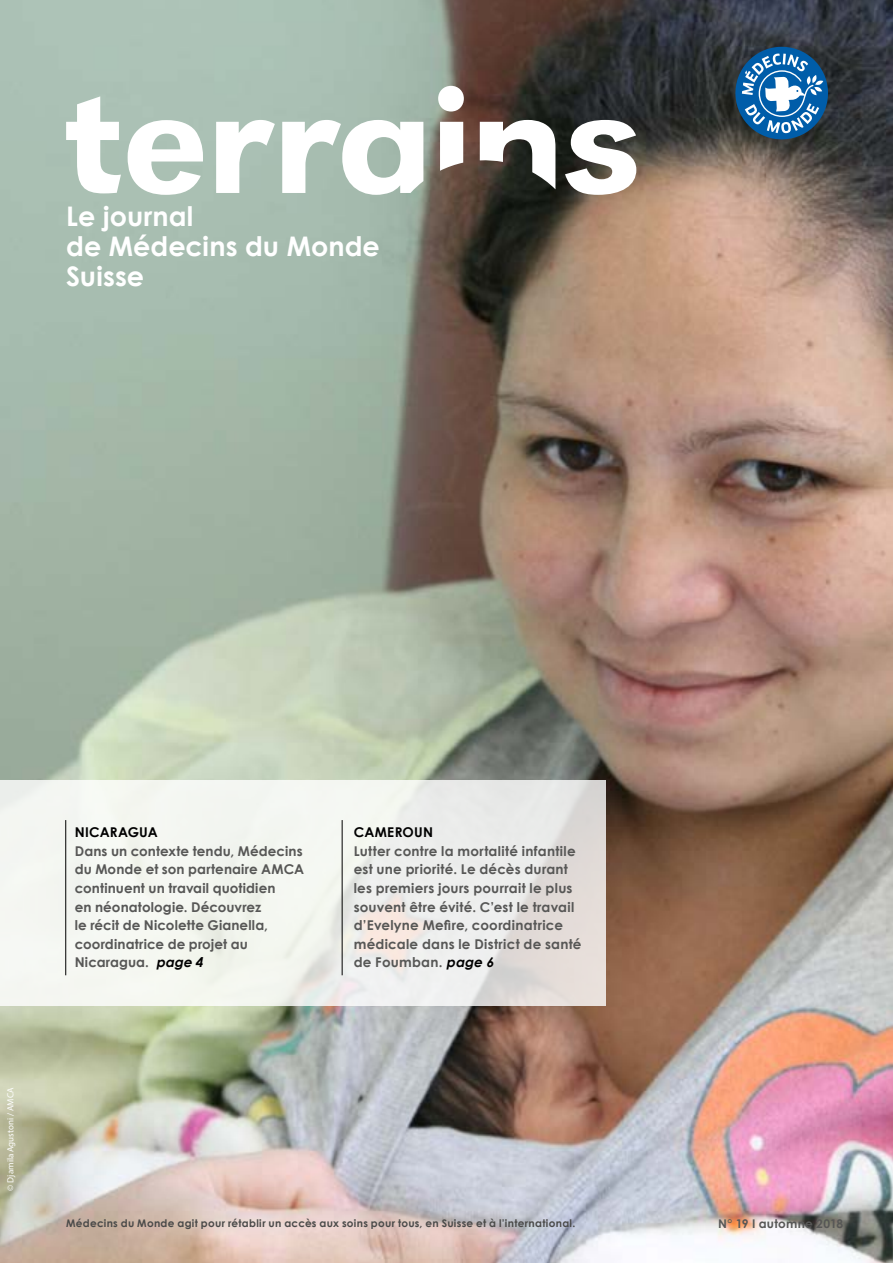
<style>
.page{position:relative;width:893px;height:1263px;background:#fff}
.page>*{position:absolute;margin:0;border:0;box-sizing:border-box;transform-origin:0 0}
.t1{font:700 27px/30px "Century Gothic";color:#fff}
.t2{font:700 13.5px/18.6px "Century Gothic";letter-spacing:.015em;color:#575756}
.t3{font:700 13.5px "Century Gothic";letter-spacing:.015em;color:#000}
.t4{font:700 12px "Century Gothic";letter-spacing:.02em;color:#575756}
.t5{font:700 10.5px "Century Gothic";letter-spacing:.025em;color:#4a4a49}
.t6{font:9px "Myriad Pro";color:#fff}
.s1{font-style:italic;color:#000}
</style>
<div class="page">
<img style="left:0;top:0;width:893px;height:1263px">
<svg style="left:0;top:780px;width:606px;height:226px;fill:#f2f5ef"></svg>
<svg style="left:66px;top:86px;width:570px;height:109px"></svg>
<hr style="left:65px;top:820px;width:1px;height:155px;background:#000">
<hr style="left:342px;top:820px;width:1px;height:155px;background:#000">
<svg style="left:734px;top:45px;width:95px;height:96px;background:#42749c"></svg>
<h1 class="t1" style="left:66px;top:200px;width:315px">Le journal<br>de Médecins du Monde<br>Suisse</h1>
<p class="t6" style="left:5px;top:1190px;width:104px;rotate:-90deg">© Djamila Agustoni / AMCA</p>
<p class="t3" style="left:75px;top:822px;width:84px">NICARAGUA</p>
<p class="t2" style="left:75px;top:841px;width:231px">Dans un contexte tendu, Médecins du Monde et son partenaire AMCA continuent un travail quotidien<br>en néonatologie. Découvrez<br>le récit de Nicolette Gianella, coordinatrice de projet au<br>Nicaragua. <span class="s1">page 4</span></p>
<p class="t3" style="left:354px;top:822px;width:81px">CAMEROUN</p>
<p class="t2" style="left:354px;top:841px;width:229px">Lutter contre la mortalité infantile est une priorité. Le décès durant les premiers jours pourrait le plus souvent être évité. C’est le travail d’Evelyne Mefire, coordinatrice médicale dans le District de santé de Foumban. <span class="s1">page 6</span></p>
<p class="t5" style="left:66px;top:1215px;width:511px">Médecins du Monde agit pour rétablir un accès aux soins pour tous, en Suisse et à l’international.</p>
<p class="t4" style="left:718px;top:1214px;width:127px">N° 19 I automne 2018</p>
</div>
